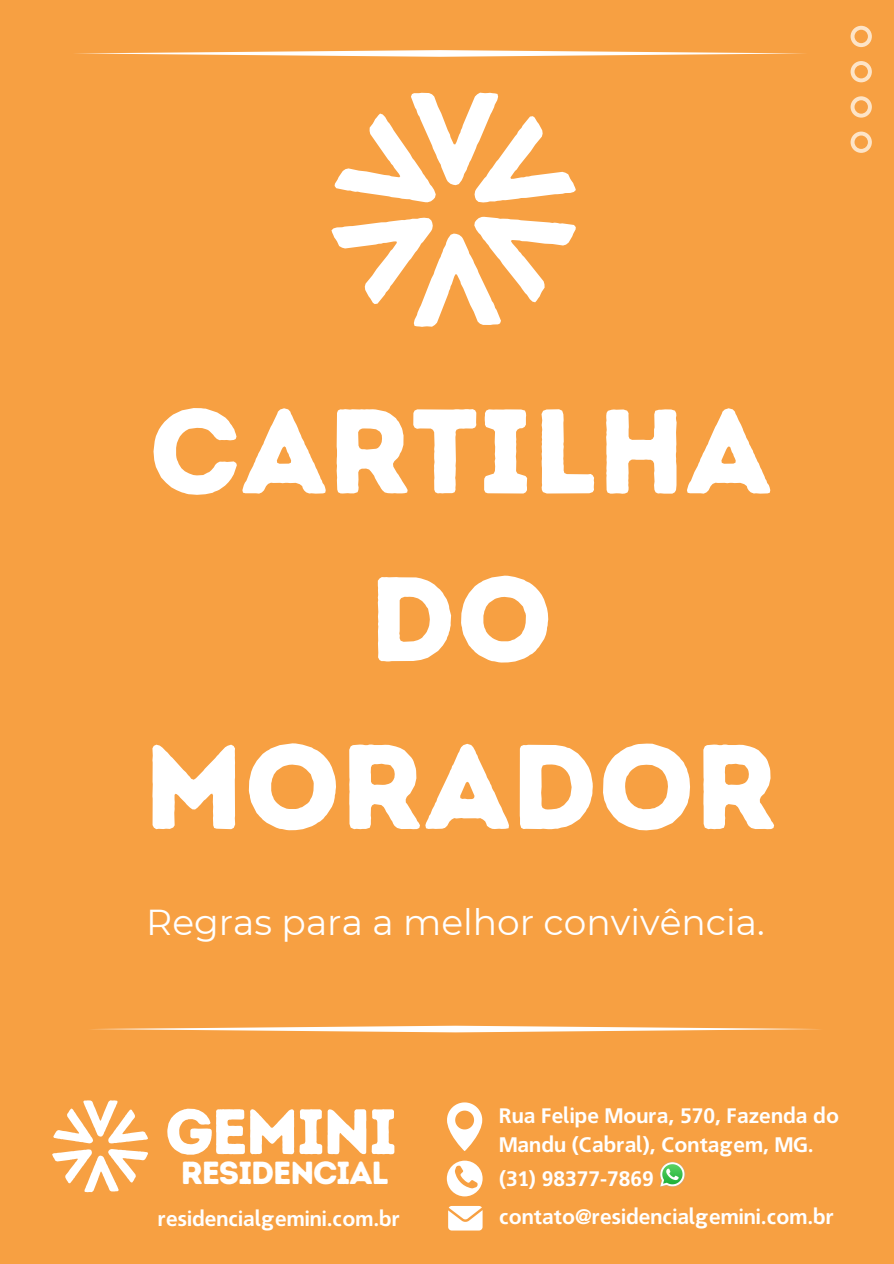
<style>
.page{position:relative;width:894px;height:1264px;background:#fff}
.page>*{position:absolute;margin:0;border:0;box-sizing:border-box;transform-origin:0 0}
.t1{font:130.05px "Intro Rust Base";color:#fff}
.t2{font:120px/167.7px "Intro Rust Base";color:#fff;text-align:center}
.t3{font:63.9px "Intro Rust Base";letter-spacing:-.04em;color:#fff}
.t4{font:51px "Intro Rust Base";color:#fff}
.t5{font:36px "Montserrat";color:#fff}
.t6{font:31.95px "Intro Rust Base";letter-spacing:-.04em;color:#fff}
.t7{font:700 21px/29.2px "Crave Sans";color:#fff}
</style>
<div class="page">
<div style="left:0;top:0;width:893px;height:1263px;background:#f7a042"></div>
<svg style="left:850px;top:26px;width:21px;height:127px"></svg>
<svg style="left:91px;top:1025px;width:729px;height:7px"></svg>
<svg style="left:447px;top:1102px;width:35px;height:48px"></svg>
<svg style="left:446px;top:1160px;width:36px;height:36px"></svg>
<svg style="left:448px;top:1206px;width:34px;height:24px"></svg>
<img style="left:660px;top:1162px;width:26px;height:25px">
<svg style="left:75px;top:50px;width:730px;height:7px"></svg>
<p class="t1" style="left:411px;top:60px;width:89px">V</p>
<p class="t2" style="left:144px;top:367px;width:635px">CARTILHA<br>DO<br>MORADOR</p>
<p class="t5" style="left:146px;top:899px;width:619px">Regras para a melhor convivência.</p>
<p class="t4" style="left:83px;top:1087px;width:36px">V</p>
<p class="t3" style="left:165px;top:1093px;width:234px">GEMINI</p>
<h3 class="t6" style="left:181px;top:1153px;width:209px">RESIDENCIAL</h3>
<p class="t7" style="left:158px;top:1202px;width:244px">residencialgemini.com.br</p>
<p class="t7" style="left:499px;top:1100px;width:341px">Rua Felipe Moura, 570, Fazenda do<br>Mandu (Cabral), Contagem, MG.</p>
<h2 class="t7" style="left:499px;top:1163px;width:156px">(31) 98377-7869</h2>
<p class="t7" style="left:499px;top:1201px;width:336px">contato@residencialgemini.com.br</p>
</div>
